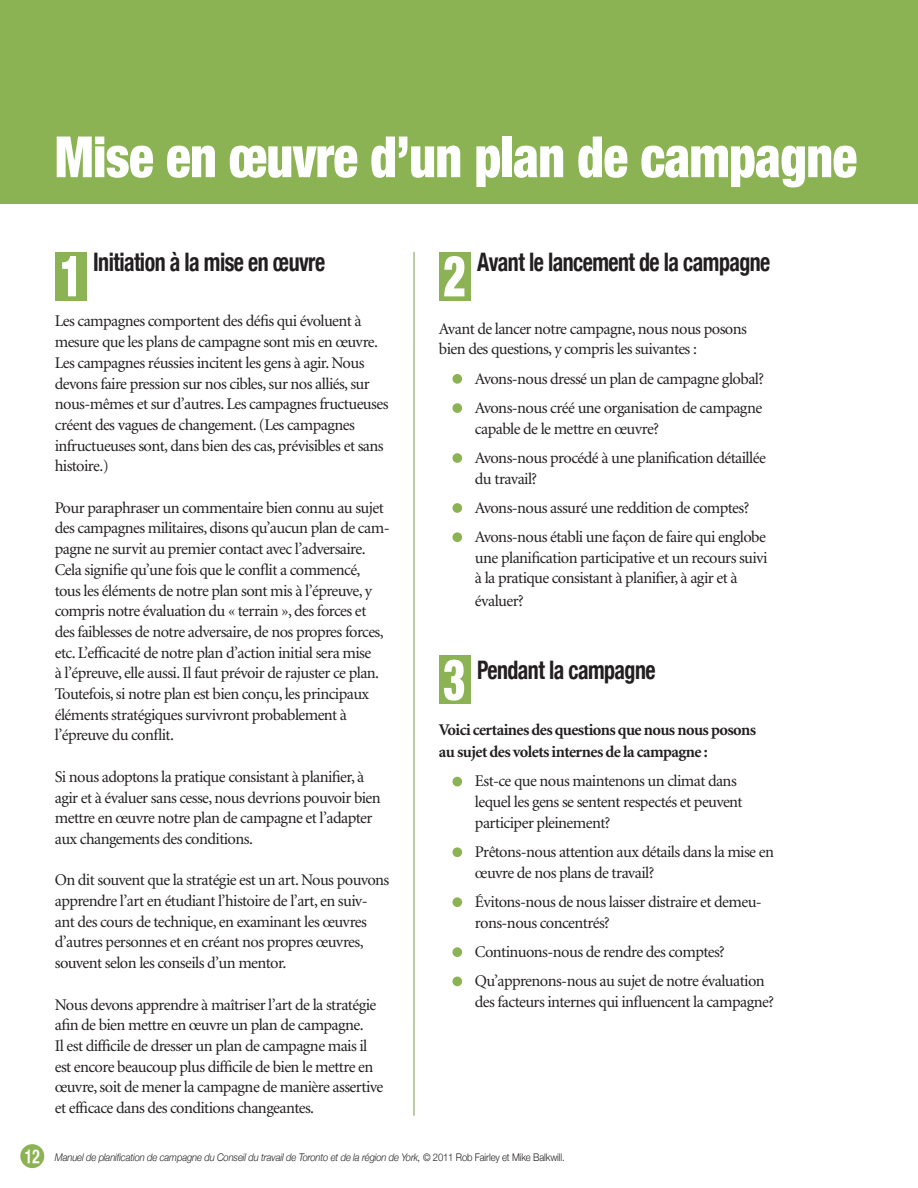
<style>
.page{position:relative;width:918px;height:1188px;background:#fff}
.page>*{position:absolute;margin:0;border:0;box-sizing:border-box;transform-origin:0 0}
.t1{font:900 condensed 57px "Helvetica Neue";letter-spacing:-.01em;color:#fff;scale:.9 1}
.t2{font:700 condensed 25.5px "Helvetica Neue";letter-spacing:-.025em;color:#231f20;scale:.86 1}
.t3{font:18.75px "Helvetica CY Bold";color:#fff;scale:.93 1}
.t4{font:16.35px/20.7px "Minion";letter-spacing:-.035em;color:#231f20}
.t5{font:700 16.35px/22.5px "Minion";letter-spacing:-.035em;color:#231f20}
.t6{font:italic 300 10.5px "Helvetica Neue";letter-spacing:-.015em;color:#231f20;scale:.9 1}
.s1{font-style:normal}
</style>
<div class="page">
<hr style="left:414px;top:252px;width:1px;height:864px;background:#779b48">
<div style="left:0;top:0;width:918px;height:203px;background:#8bb354"></div>
<div style="left:20px;top:1144px;width:24px;height:24px;background:#8bb354;border-radius:50%"></div>
<div style="left:452px;top:374px;width:10px;height:10px;background:#8bb354;border-radius:50%"></div>
<div style="left:452px;top:403px;width:10px;height:10px;background:#8bb354;border-radius:50%"></div>
<div style="left:452px;top:453px;width:10px;height:10px;background:#8bb354;border-radius:50%"></div>
<div style="left:452px;top:503px;width:10px;height:10px;background:#8bb354;border-radius:50%"></div>
<div style="left:452px;top:532px;width:10px;height:10px;background:#8bb354;border-radius:50%"></div>
<div style="left:452px;top:777px;width:10px;height:9px;background:#8bb354;border-radius:50%"></div>
<div style="left:452px;top:847px;width:10px;height:10px;background:#8bb354;border-radius:50%"></div>
<div style="left:452px;top:897px;width:10px;height:10px;background:#8bb354;border-radius:50%"></div>
<div style="left:452px;top:947px;width:10px;height:10px;background:#8bb354;border-radius:50%"></div>
<div style="left:452px;top:977px;width:10px;height:9px;background:#8bb354;border-radius:50%"></div>
<div style="left:55px;top:252px;width:31px;height:49px;background:#8bb354"></div>
<svg style="left:62px;top:256px;width:14px;height:40px"></svg>
<div style="left:439px;top:656px;width:31px;height:48px;background:#8bb354"></div>
<svg style="left:444px;top:660px;width:20px;height:41px"></svg>
<div style="left:439px;top:252px;width:31px;height:49px;background:#8bb354"></div>
<svg style="left:444px;top:256px;width:20px;height:40px"></svg>
<h1 class="t1" style="left:55px;top:122px;width:893px">Mise en œuvre d’un plan de campagne</h1>
<h2 class="t2" style="left:93px;top:246px;width:271px">Initiation à la mise en œuvre</h2>
<h2 class="t2" style="left:477px;top:247px;width:343px">Avant le lancement de la campagne</h2>
<p class="t3" style="left:25px;top:1145px;width:18px">12</p>
<p class="t4" style="left:55px;top:312px;width:335px">Les campagnes comportent des défis qui évoluent à mesure que les plans de campagne sont mis en œuvre.<br>Les campagnes réussies incitent les gens à agir. Nous devons faire pression sur nos cibles, sur nos alliés, sur nous-mêmes et sur d’autres. Les campagnes fructueuses créent des vagues de changement. (Les campagnes infructueuses sont, dans bien des cas, prévisibles et sans histoire.)</p>
<p class="t4" style="left:55px;top:498px;width:336px">Pour paraphraser un commentaire bien connu au sujet des campagnes militaires, disons qu’aucun plan de cam&shy;pagne ne survit au premier contact avec l’adversaire.<br>Cela signifie qu’une fois que le conflit a commencé, tous les éléments de notre plan sont mis à l’épreuve, y compris notre évaluation du « terrain », des forces et des faiblesses de notre adversaire, de nos propres forces, etc. L’efficacité de notre plan d’action initial sera mise<br>à l’épreuve, elle aussi. Il faut prévoir de rajuster ce plan.<br>Toutefois, si notre plan est bien conçu, les principaux éléments stratégiques survivront probablement à l’épreuve du conflit.</p>
<p class="t4" style="left:55px;top:767px;width:327px">Si nous adoptons la pratique consistant à planifier, à agir et à évaluer sans cesse, nous devrions pouvoir bien mettre en œuvre notre plan de campagne et l’adapter aux changements des conditions.</p>
<p class="t4" style="left:55px;top:870px;width:336px">On dit souvent que la stratégie est un art. Nous pouvons apprendre l’art en étudiant l’histoire de l’art, en suiv&shy;ant des cours de technique, en examinant les œuvres d’autres personnes et en créant nos propres œuvres, souvent selon les conseils d’un mentor.</p>
<p class="t4" style="left:55px;top:995px;width:330px">Nous devons apprendre à maîtriser l’art de la stratégie afin de bien mettre en œuvre un plan de campagne.<br>Il est difficile de dresser un plan de campagne mais il est encore beaucoup plus difficile de bien le mettre en œuvre, soit de mener la campagne de manière assertive et efficace dans des conditions changeantes.</p>
<p class="t6" style="left:55px;top:1151px;width:568px">Manuel de planification de campagne du Conseil du travail de Toronto et de la région de York, <span class="s1">© 2011 Rob Fairley et Mike Balkwill.</span></p>
<p class="t4" style="left:439px;top:319px;width:309px">Avant de lancer notre campagne, nous nous posons bien des questions, y compris les suivantes :</p>
<p class="t4" style="left:475px;top:364px;width:291px;line-height:29.2px">Avons-nous dressé un plan de campagne global?<br>Avons-nous créé une organisation de campagne</p>
<p class="t4" style="left:475px;top:414px;width:292px;line-height:29.2px">capable de le mettre en œuvre?<br>Avons-nous procédé à une planification détaillée</p>
<p class="t4" style="left:475px;top:464px;width:293px;line-height:29.2px">du travail?<br>Avons-nous assuré une reddition de comptes?<br>Avons-nous établi une façon de faire qui englobe</p>
<p class="t4" style="left:475px;top:548px;width:294px">une planification participative et un recours suivi à la pratique consistant à planifier, à agir et à</p>
<p class="t4" style="left:475px;top:591px;width:50px">évaluer?</p>
<h2 class="t2" style="left:477px;top:654px;width:209px">Pendant la campagne</h2>
<p class="t5" style="left:439px;top:719px;width:319px">Voici certaines des questions que nous nous posons au sujet des volets internes de la campagne :</p>
<p class="t4" style="left:475px;top:771px;width:269px">Est-ce que nous maintenons un climat dans lequel les gens se sentent respectés et peuvent participer pleinement?</p>
<p class="t4" style="left:475px;top:842px;width:300px">Prêtons-nous attention aux détails dans la mise en œuvre de nos plans de travail?</p>
<p class="t4" style="left:475px;top:892px;width:288px">Évitons-nous de nous laisser distraire et demeu&shy;rons-nous concentrés?</p>
<p class="t4" style="left:475px;top:938px;width:291px;line-height:29.2px">Continuons-nous de rendre des comptes?<br>Qu’apprenons-nous au sujet de notre évaluation</p>
<p class="t4" style="left:475px;top:992px;width:301px">des facteurs internes qui influencent la campagne?</p>
</div>
